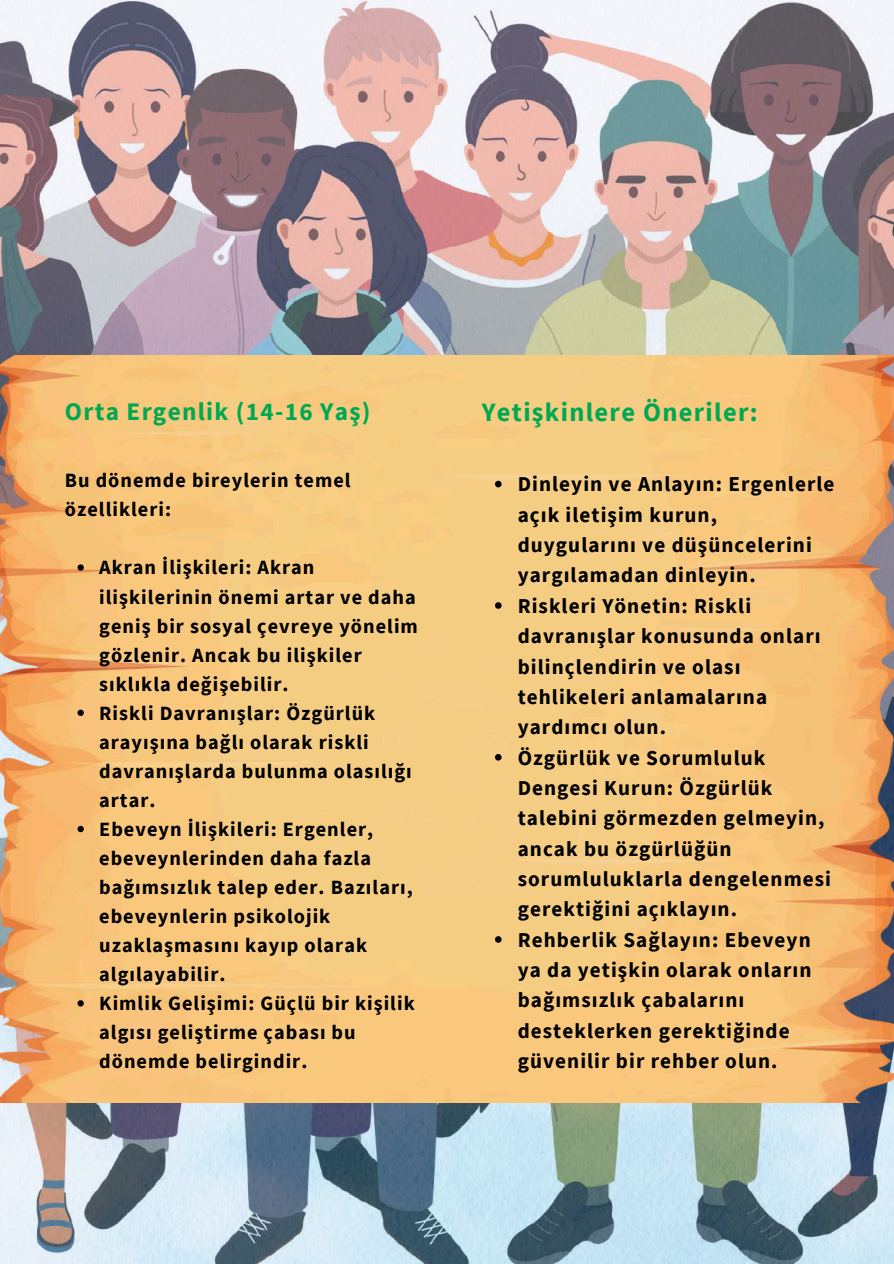
<style>
.page{position:relative;width:894px;height:1264px;background:#fff}
.page>*{position:absolute;margin:0;border:0;box-sizing:border-box;transform-origin:0 0}
.t1{font:700 26.4px "Source Sans Pro";letter-spacing:.05em;color:#01a852}
.t2{font:700 25.2px "Source Sans Pro";letter-spacing:.05em;color:#01a852}
.t3{font:700 21.15px/30.3px "Source Sans Pro";letter-spacing:.05em;color:#000}
.t4{font:700 20.25px/29.1px "Source Sans Pro";letter-spacing:.05em;color:#000}
</style>
<div class="page">
<img style="left:0;top:0;width:893px;height:1263px">
<img style="left:0;top:355px;width:893px;height:747px">
<svg style="left:77px;top:564px;width:7px;height:6px"></svg>
<svg style="left:77px;top:709px;width:7px;height:7px"></svg>
<svg style="left:77px;top:825px;width:7px;height:7px"></svg>
<svg style="left:77px;top:1000px;width:7px;height:6px"></svg>
<svg style="left:495px;top:481px;width:6px;height:6px"></svg>
<svg style="left:495px;top:602px;width:6px;height:7px"></svg>
<svg style="left:495px;top:754px;width:6px;height:6px"></svg>
<svg style="left:495px;top:936px;width:6px;height:6px"></svg>
<p class="t2" style="left:65px;top:395px;width:307px">Orta Ergenlik (14-16 Yaş)</p>
<p class="t4" style="left:65px;top:465px;width:287px">Bu dönemde bireylerin temel özellikleri:</p>
<p class="t4" style="left:99px;top:552px;width:320px">Akran İlişkileri: Akran ilişkilerinin önemi artar ve daha geniş bir sosyal çevreye yönelim gözlenir. Ancak bu ilişkiler sıklıkla değişebilir.<br>Riskli Davranışlar: Özgürlük arayışına bağlı olarak riskli davranışlarda bulunma olasılığı artar.<br>Ebeveyn İlişkileri: Ergenler, ebeveynlerinden daha fazla bağımsızlık talep eder. Bazıları, ebeveynlerin psikolojik uzaklaşmasını kayıp olarak algılayabilir.<br>Kimlik Gelişimi: Güçlü bir kişilik algısı geliştirme çabası bu dönemde belirgindir.</p>
<h1 class="t1" style="left:481px;top:395px;width:277px">Yetişkinlere Öneriler:</h1>
<p class="t3" style="left:517px;top:468px;width:318px">Dinleyin ve Anlayın: Ergenlerle açık iletişim kurun, duygularını ve düşüncelerini yargılamadan dinleyin.<br>Riskleri Yönetin: Riskli davranışlar konusunda onları bilinçlendirin ve olası tehlikeleri anlamalarına yardımcı olun.<br>Özgürlük ve Sorumluluk<br>Dengesi Kurun: Özgürlük talebini görmezden gelmeyin, ancak bu özgürlüğün sorumluluklarla dengelenmesi gerektiğini açıklayın.<br>Rehberlik Sağlayın: Ebeveyn ya da yetişkin olarak onların bağımsızlık çabalarını desteklerken gerektiğinde güvenilir bir rehber olun.</p>
</div>
